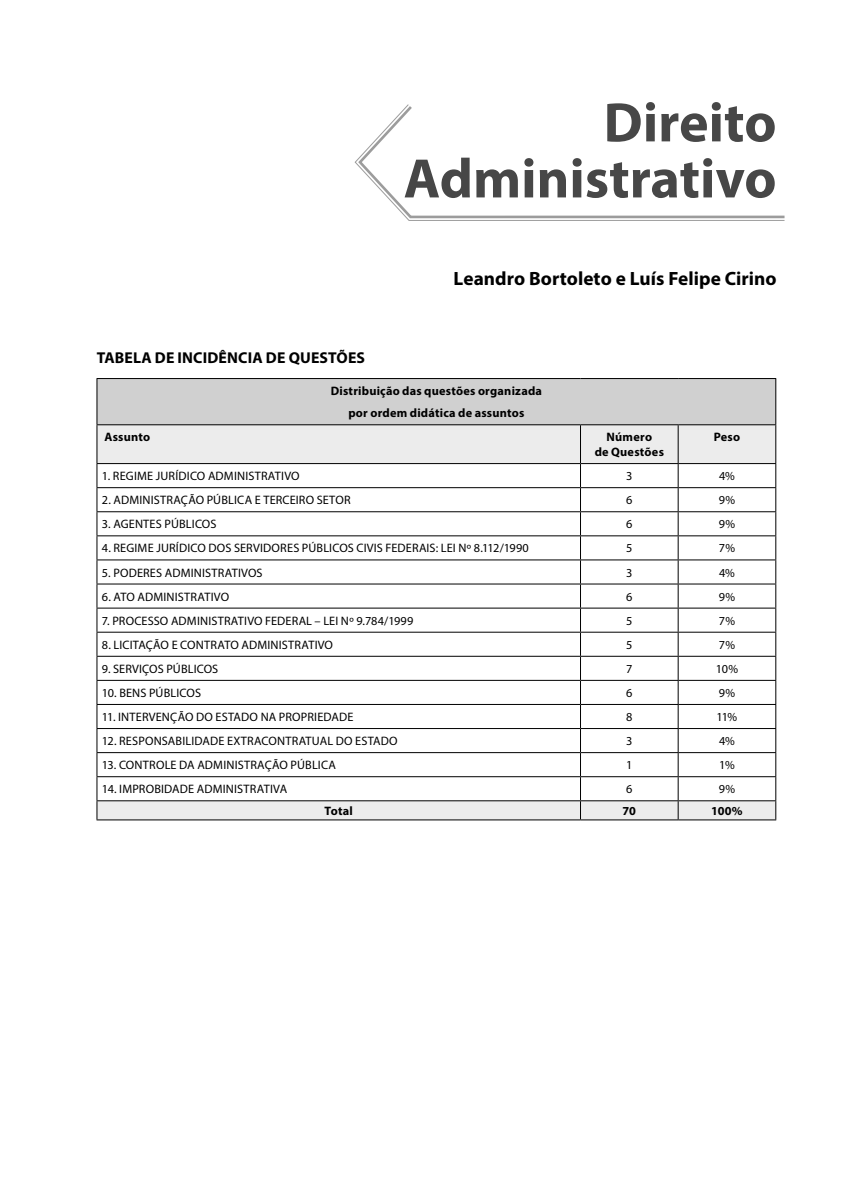
<style>
.page{position:relative;width:843px;height:1193px;background:#fff}
.page>*{position:absolute;margin:0;border:0;box-sizing:border-box;transform-origin:0 0}
.t1{font:700 56px/56px "Myriad Pro";color:#474747;text-align:right}
.AUTOR{font:700 19.25px "Myriad Pro";color:#000}
.TITULO_1{font:700 15.75px "Myriad Pro";letter-spacing:.01em;color:#000}
.TABELA_8{font:12.25px "Myriad Pro";letter-spacing:.015em;color:#000}
.Tabela_titulo{font:700 12.25px "Myriad Pro";letter-spacing:.02em;color:#000}
.tabela_8_centro{font:12.25px "Myriad Pro";color:#000}
.tabela_8_centro-2{font:700 12.25px/14.7px "Myriad Pro";letter-spacing:.02em;color:#000;text-align:center}
.TABELA_8-2{font:700 12.25px "Myriad Pro";letter-spacing:.015em;color:#000}
</style>
<div class="page">
<div style="left:97px;top:378px;width:678px;height:46px;background:#d0d0d0"></div>
<div style="left:97px;top:425px;width:678px;height:394px;background:#ececec"></div>
<svg style="left:97px;top:464px;width:678px;height:336px"></svg>
<hr style="left:96px;top:378px;width:484px;height:1px;background:#000">
<hr style="left:96px;top:379px;width:1px;height:45px;background:#000">
<hr style="left:580px;top:378px;width:98px;height:1px;background:#000">
<hr style="left:678px;top:378px;width:98px;height:1px;background:#000">
<hr style="left:775px;top:379px;width:1px;height:45px;background:#000">
<hr style="left:96px;top:424px;width:484px;height:1px;background:#000">
<hr style="left:96px;top:425px;width:1px;height:38px;background:#000">
<hr style="left:580px;top:424px;width:98px;height:1px;background:#000">
<hr style="left:580px;top:425px;width:1px;height:38px;background:#000">
<hr style="left:678px;top:424px;width:98px;height:1px;background:#000">
<hr style="left:677px;top:425px;width:1px;height:38px;background:#000">
<hr style="left:775px;top:425px;width:1px;height:38px;background:#000">
<hr style="left:96px;top:463px;width:484px;height:1px;background:#000">
<hr style="left:580px;top:463px;width:98px;height:1px;background:#000">
<hr style="left:678px;top:463px;width:98px;height:1px;background:#000">
<hr style="left:96px;top:487px;width:484px;height:1px;background:#000">
<hr style="left:580px;top:487px;width:98px;height:1px;background:#000">
<hr style="left:678px;top:487px;width:98px;height:1px;background:#000">
<hr style="left:96px;top:511px;width:484px;height:1px;background:#000">
<hr style="left:580px;top:511px;width:98px;height:1px;background:#000">
<hr style="left:678px;top:511px;width:98px;height:1px;background:#000">
<hr style="left:96px;top:535px;width:484px;height:1px;background:#000">
<hr style="left:580px;top:535px;width:98px;height:1px;background:#000">
<hr style="left:678px;top:535px;width:98px;height:1px;background:#000">
<hr style="left:96px;top:559px;width:484px;height:1px;background:#000">
<hr style="left:580px;top:559px;width:98px;height:1px;background:#000">
<hr style="left:678px;top:559px;width:98px;height:1px;background:#000">
<hr style="left:96px;top:583px;width:484px;height:1px;background:#000">
<hr style="left:580px;top:583px;width:98px;height:1px;background:#000">
<hr style="left:678px;top:583px;width:98px;height:1px;background:#000">
<hr style="left:96px;top:607px;width:484px;height:1px;background:#000">
<hr style="left:580px;top:607px;width:98px;height:1px;background:#000">
<hr style="left:678px;top:607px;width:98px;height:1px;background:#000">
<hr style="left:96px;top:631px;width:484px;height:1px;background:#000">
<hr style="left:580px;top:631px;width:98px;height:1px;background:#000">
<hr style="left:678px;top:631px;width:98px;height:1px;background:#000">
<hr style="left:96px;top:655px;width:484px;height:1px;background:#000">
<hr style="left:580px;top:655px;width:98px;height:1px;background:#000">
<hr style="left:678px;top:655px;width:98px;height:1px;background:#000">
<hr style="left:96px;top:679px;width:484px;height:1px;background:#000">
<hr style="left:580px;top:679px;width:98px;height:1px;background:#000">
<hr style="left:678px;top:679px;width:98px;height:1px;background:#000">
<hr style="left:96px;top:704px;width:484px;height:1px;background:#000">
<hr style="left:580px;top:704px;width:98px;height:1px;background:#000">
<hr style="left:678px;top:704px;width:98px;height:1px;background:#000">
<hr style="left:96px;top:728px;width:484px;height:1px;background:#000">
<hr style="left:580px;top:728px;width:98px;height:1px;background:#000">
<hr style="left:678px;top:728px;width:98px;height:1px;background:#000">
<hr style="left:96px;top:752px;width:484px;height:1px;background:#000">
<hr style="left:580px;top:752px;width:98px;height:1px;background:#000">
<hr style="left:678px;top:752px;width:98px;height:1px;background:#000">
<hr style="left:96px;top:776px;width:484px;height:1px;background:#000">
<hr style="left:580px;top:776px;width:98px;height:1px;background:#000">
<hr style="left:678px;top:776px;width:98px;height:1px;background:#000">
<hr style="left:96px;top:800px;width:484px;height:1px;background:#000">
<svg style="left:96px;top:464px;width:1px;height:355px"></svg>
<hr style="left:580px;top:800px;width:98px;height:1px;background:#000">
<svg style="left:580px;top:464px;width:1px;height:355px"></svg>
<hr style="left:678px;top:800px;width:98px;height:1px;background:#000">
<svg style="left:677px;top:464px;width:1px;height:355px"></svg>
<svg style="left:775px;top:464px;width:1px;height:355px"></svg>
<hr style="left:96px;top:819px;width:484px;height:1px;background:#000">
<hr style="left:580px;top:819px;width:98px;height:1px;background:#000">
<hr style="left:678px;top:819px;width:98px;height:1px;background:#000">
<svg style="left:354px;top:161px;width:431px;height:60px"></svg>
<svg style="left:356px;top:104px;width:429px;height:115px"></svg>
<p class="t1" style="left:403px;top:93px;width:374px">Direito<br>Administrativo</p>
<p class="AUTOR" style="left:453px;top:265px;width:324px">Leandro Bortoleto e Luís Felipe Cirino</p>
<p class="TITULO_1" style="left:97px;top:347px;width:270px">TABELA DE INCIDÊNCIA DE QUESTÕES</p>
<p class="Tabela_titulo" style="left:330px;top:383px;width:213px">Distribuição das questões organizada</p>
<p class="Tabela_titulo" style="left:348px;top:405px;width:177px">por ordem didática de assuntos</p>
<p class="TABELA_8-2" style="left:104px;top:429px;width:47px">Assunto</p>
<p class="tabela_8_centro-2" style="left:594px;top:429px;width:71px">Número<br>de Questões</p>
<p class="tabela_8_centro-2" style="left:713px;top:429px;width:28px">Peso</p>
<p class="TABELA_8" style="left:102px;top:468px;width:199px">1. REGIME JURÍDICO ADMINISTRATIVO</p>
<p class="tabela_8_centro" style="left:626px;top:468px;width:8px">3</p>
<p class="tabela_8_centro" style="left:719px;top:468px;width:17px">4%</p>
<p class="TABELA_8" style="left:102px;top:492px;width:250px">2. ADMINISTRAÇÃO PÚBLICA E TERCEIRO SETOR</p>
<p class="tabela_8_centro" style="left:626px;top:492px;width:8px">6</p>
<p class="tabela_8_centro" style="left:718px;top:492px;width:18px">9%</p>
<p class="TABELA_8" style="left:102px;top:516px;width:116px">3. AGENTES PÚBLICOS</p>
<p class="tabela_8_centro" style="left:626px;top:516px;width:8px">6</p>
<p class="tabela_8_centro" style="left:718px;top:516px;width:18px">9%</p>
<p class="TABELA_8" style="left:102px;top:540px;width:428px">4. REGIME JURÍDICO DOS SERVIDORES PÚBLICOS CIVIS FEDERAIS: LEI Nº 8.112/1990</p>
<p class="tabela_8_centro" style="left:626px;top:540px;width:8px">5</p>
<p class="tabela_8_centro" style="left:718px;top:540px;width:18px">7%</p>
<p class="TABELA_8" style="left:102px;top:565px;width:162px">5. PODERES ADMINISTRATIVOS</p>
<p class="tabela_8_centro" style="left:626px;top:565px;width:8px">3</p>
<p class="tabela_8_centro" style="left:719px;top:565px;width:17px">4%</p>
<p class="TABELA_8" style="left:102px;top:589px;width:129px">6. ATO ADMINISTRATIVO</p>
<p class="tabela_8_centro" style="left:626px;top:589px;width:8px">6</p>
<p class="tabela_8_centro" style="left:718px;top:589px;width:18px">9%</p>
<p class="TABELA_8" style="left:102px;top:613px;width:313px">7. PROCESSO ADMINISTRATIVO FEDERAL – LEI Nº 9.784/1999</p>
<p class="tabela_8_centro" style="left:626px;top:613px;width:8px">5</p>
<p class="tabela_8_centro" style="left:718px;top:613px;width:18px">7%</p>
<p class="TABELA_8" style="left:102px;top:637px;width:233px">8. LICITAÇÃO E CONTRATO ADMINISTRATIVO</p>
<p class="tabela_8_centro" style="left:626px;top:637px;width:8px">5</p>
<p class="tabela_8_centro" style="left:718px;top:637px;width:18px">7%</p>
<p class="TABELA_8" style="left:102px;top:661px;width:118px">9. SERVIÇOS PÚBLICOS</p>
<p class="tabela_8_centro" style="left:626px;top:661px;width:8px">7</p>
<p class="tabela_8_centro" style="left:715px;top:661px;width:24px">10%</p>
<p class="TABELA_8" style="left:102px;top:685px;width:101px">10. BENS PÚBLICOS</p>
<p class="tabela_8_centro" style="left:626px;top:685px;width:8px">6</p>
<p class="tabela_8_centro" style="left:718px;top:685px;width:18px">9%</p>
<p class="TABELA_8" style="left:102px;top:709px;width:253px">11. INTERVENÇÃO DO ESTADO NA PROPRIEDADE</p>
<p class="tabela_8_centro" style="left:626px;top:709px;width:8px">8</p>
<p class="tabela_8_centro" style="left:716px;top:709px;width:22px">11%</p>
<p class="TABELA_8" style="left:102px;top:733px;width:297px">12. RESPONSABILIDADE EXTRACONTRATUAL DO ESTADO</p>
<p class="tabela_8_centro" style="left:626px;top:733px;width:8px">3</p>
<p class="tabela_8_centro" style="left:719px;top:733px;width:17px">4%</p>
<p class="TABELA_8" style="left:102px;top:757px;width:235px">13. CONTROLE DA ADMINISTRAÇÃO PÚBLICA</p>
<p class="tabela_8_centro" style="left:626px;top:757px;width:8px">1</p>
<p class="tabela_8_centro" style="left:719px;top:757px;width:17px">1%</p>
<p class="TABELA_8" style="left:102px;top:781px;width:187px">14. IMPROBIDADE ADMINISTRATIVA</p>
<p class="tabela_8_centro" style="left:626px;top:781px;width:8px">6</p>
<p class="tabela_8_centro" style="left:718px;top:781px;width:18px">9%</p>
<p class="tabela_8_centro-2" style="left:324px;top:803px;width:30px">Total</p>
<p class="tabela_8_centro-2" style="left:622px;top:803px;width:15px">70</p>
<p class="tabela_8_centro-2" style="left:711px;top:803px;width:33px">100%</p>
</div>
